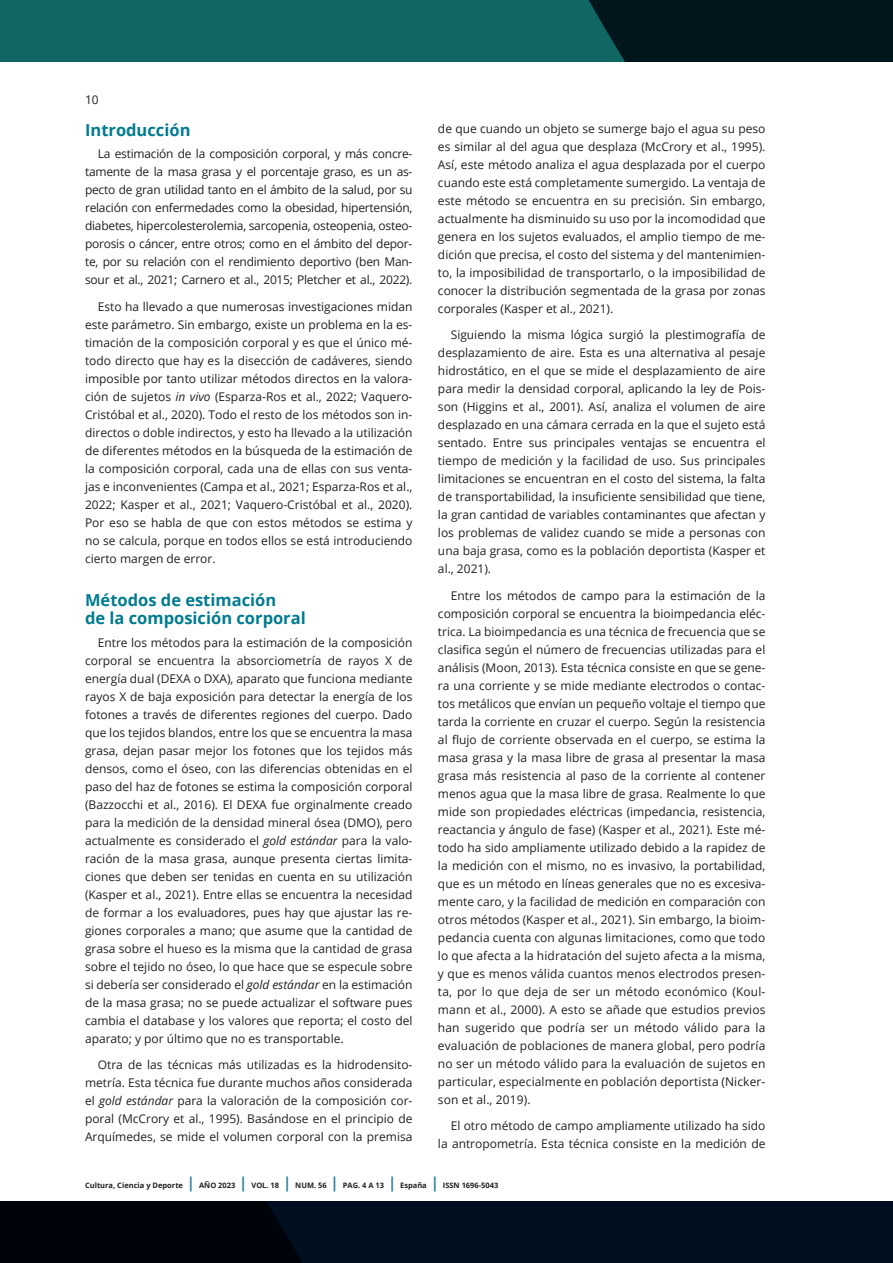
<style>
.page{position:relative;width:893px;height:1263px;background:#fff}
.page>*{position:absolute;margin:0;border:0;box-sizing:border-box;transform-origin:0 0}
.subtitulo_H3{font:700 16.5px/18px "Open Sans";color:#007b8f}
.Cuerpo_de_texto_P{font:12px/18px "Open Sans";color:#231f20;text-align:justify}
.maestras{font:700 7.5px "Open Sans";color:#231f20}
.s1{font-style:italic}
.s2{font-size:15px;color:#31849b}
</style>
<div class="page">
<svg style="left:0;top:1201px;width:893px;height:62px;background:#000b18"></svg>
<div style="left:0;top:0;width:893px;height:62px;background:#106663"></div>
<div style="left:589px;top:0;width:304px;height:62px;background:#00151c"></div>
<p class="Cuerpo_de_texto_P" style="left:85px;top:90px;width:15px">10</p>
<p class="subtitulo_H3" style="left:85px;top:121px;width:107px">Introducción</p>
<p class="Cuerpo_de_texto_P" style="left:85px;top:145px;width:329px;text-indent:13px">La estimación de la composición corporal, y más concre&shy;tamente de la masa grasa y el porcentaje graso, es un as&shy;pecto de gran utilidad tanto en el ámbito de la salud, por su relación con enfermedades como la obesidad, hipertensión, diabetes, hipercolesterolemia, sarcopenia, osteopenia, osteo&shy;porosis o cáncer, entre otros; como en el ámbito del depor&shy;te, por su relación con el rendimiento deportivo (ben Man&shy;sour et al., 2021; Carnero et al., 2015; Pletcher et al., 2022).</p>
<p class="Cuerpo_de_texto_P" style="left:85px;top:297px;width:329px;text-indent:13px">Esto ha llevado a que numerosas investigaciones midan este parámetro. Sin embargo, existe un problema en la es&shy;timación de la composición corporal y es que el único mé&shy;todo directo que hay es la disección de cadáveres, siendo imposible por tanto utilizar métodos directos en la valora&shy;ción de sujetos <span class="s1">in vivo</span> (Esparza-Ros et al., 2022; Vaquero-Cristóbal et al., 2020). Todo el resto de los métodos son in&shy;directos o doble indirectos, y esto ha llevado a la utilización de diferentes métodos en la búsqueda de la estimación de la composición corporal, cada una de ellas con sus venta&shy;jas e inconvenientes (Campa et al., 2021; Esparza-Ros et al., 2022; Kasper et al., 2021; Vaquero-Cristóbal et al., 2020).<br>Por eso se habla de que con estos métodos se estima y no se calcula, porque en todos ellos se está introduciendo cierto margen de error.</p>
<p class="subtitulo_H3" style="left:85px;top:591px;width:222px">Métodos de estimación<br>de la composición corporal</p>
<p class="Cuerpo_de_texto_P" style="left:85px;top:633px;width:329px;text-indent:13px">Entre los métodos para la estimación de la composición corporal se encuentra la absorciometría de rayos X de energía dual (DEXA o DXA), aparato que funciona mediante rayos X de baja exposición para detectar la energía de los fotones a través de diferentes regiones del cuerpo. Dado que los tejidos blandos, entre los que se encuentra la masa grasa, dejan pasar mejor los fotones que los tejidos más densos, como el óseo, con las diferencias obtenidas en el paso del haz de fotones se estima la composición corporal (Bazzocchi et al., 2016). El DEXA fue orginalmente creado para la medición de la densidad mineral ósea (DMO), pero actualmente es considerado el <span class="s1">gold estándar</span> para la valo&shy;ración de la masa grasa, aunque presenta ciertas limita&shy;ciones que deben ser tenidas en cuenta en su utilización (Kasper et al., 2021). Entre ellas se encuentra la necesidad de formar a los evaluadores, pues hay que ajustar las re&shy;giones corporales a mano; que asume que la cantidad de grasa sobre el hueso es la misma que la cantidad de grasa sobre el tejido no óseo, lo que hace que se especule sobre si debería ser considerado el <span class="s1">gold estándar</span> en la estimación de la masa grasa; no se puede actualizar el software pues cambia el database y los valores que reporta; el costo del aparato; y por último que no es transportable.</p>
<p class="Cuerpo_de_texto_P" style="left:85px;top:1055px;width:329px;text-indent:13px">Otra de las técnicas más utilizadas es la hidrodensito&shy;metría. Esta técnica fue durante muchos años considerada el <span class="s1">gold estándar</span> para la valoración de la composición cor&shy;poral (McCrory et al., 1995). Basándose en el principio de Arquímedes, se mide el volumen corporal con la premisa</p>
<p class="Cuerpo_de_texto_P" style="left:438px;top:119px;width:329px">de que cuando un objeto se sumerge bajo el agua su peso es similar al del agua que desplaza (McCrory et al., 1995).<br>Así, este método analiza el agua desplazada por el cuerpo cuando este está completamente sumergido. La ventaja de este método se encuentra en su precisión. Sin embargo, actualmente ha disminuido su uso por la incomodidad que genera en los sujetos evaluados, el amplio tiempo de me&shy;dición que precisa, el costo del sistema y del mantenimien&shy;to, la imposibilidad de transportarlo, o la imposibilidad de conocer la distribución segmentada de la grasa por zonas corporales (Kasper et al., 2021).</p>
<p class="Cuerpo_de_texto_P" style="left:438px;top:325px;width:329px;text-indent:13px">Siguiendo la misma lógica surgió la plestimografía de desplazamiento de aire. Esta es una alternativa al pesaje hidrostático, en el que se mide el desplazamiento de aire para medir la densidad corporal, aplicando la ley de Pois&shy;son (Higgins et al., 2001). Así, analiza el volumen de aire desplazado en una cámara cerrada en la que el sujeto está sentado. Entre sus principales ventajas se encuentra el tiempo de medición y la facilidad de uso. Sus principales limitaciones se encuentran en el costo del sistema, la falta de transportabilidad, la insuficiente sensibilidad que tiene, la gran cantidad de variables contaminantes que afectan y los problemas de validez cuando se mide a personas con una baja grasa, como es la población deportista (Kasper et al., 2021).</p>
<p class="Cuerpo_de_texto_P" style="left:438px;top:586px;width:329px;text-indent:13px">Entre los métodos de campo para la estimación de la composición corporal se encuentra la bioimpedancia eléc&shy;trica. La bioimpedancia es una técnica de frecuencia que se clasifica según el número de frecuencias utilizadas para el análisis (Moon, 2013). Esta técnica consiste en que se gene&shy;ra una corriente y se mide mediante electrodos o contac&shy;tos metálicos que envían un pequeño voltaje el tiempo que tarda la corriente en cruzar el cuerpo. Según la resistencia al flujo de corriente observada en el cuerpo, se estima la masa grasa y la masa libre de grasa al presentar la masa grasa más resistencia al paso de la corriente al contener menos agua que la masa libre de grasa. Realmente lo que mide son propiedades eléctricas (impedancia, resistencia, reactancia y ángulo de fase) (Kasper et al., 2021). Este mé&shy;todo ha sido ampliamente utilizado debido a la rapidez de la medición con el mismo, no es invasivo, la portabilidad, que es un método en líneas generales que no es excesiva&shy;mente caro, y la facilidad de medición en comparación con otros métodos (Kasper et al., 2021). Sin embargo, la bioim&shy;pedancia cuenta con algunas limitaciones, como que todo lo que afecta a la hidratación del sujeto afecta a la misma, y que es menos válida cuantos menos electrodos presen&shy;ta, por lo que deja de ser un método económico (Koul&shy;mann et al., 2000). A esto se añade que estudios previos han sugerido que podría ser un método válido para la evaluación de poblaciones de manera global, pero podría no ser un método válido para la evaluación de sujetos en particular, especialmente en población deportista (Nicker&shy;son et al., 2019).</p>
<p class="Cuerpo_de_texto_P" style="left:438px;top:1116px;width:329px;text-align:right">El otro método de campo ampliamente utilizado ha sido<br>la antropometría. Esta técnica consiste en la medición de</p>
<p class="maestras" style="left:85px;top:1180px;width:415px">Cultura, Ciencia y Deporte <span class="s2">|</span> AÑO 2023 <span class="s2">|</span> VOL. 18 <span class="s2">|</span> NUM. 56 <span class="s2">|</span> PAG. 4 A 13 <span class="s2">|</span> España <span class="s2">|</span> ISSN 1696-5043</p>
</div>
